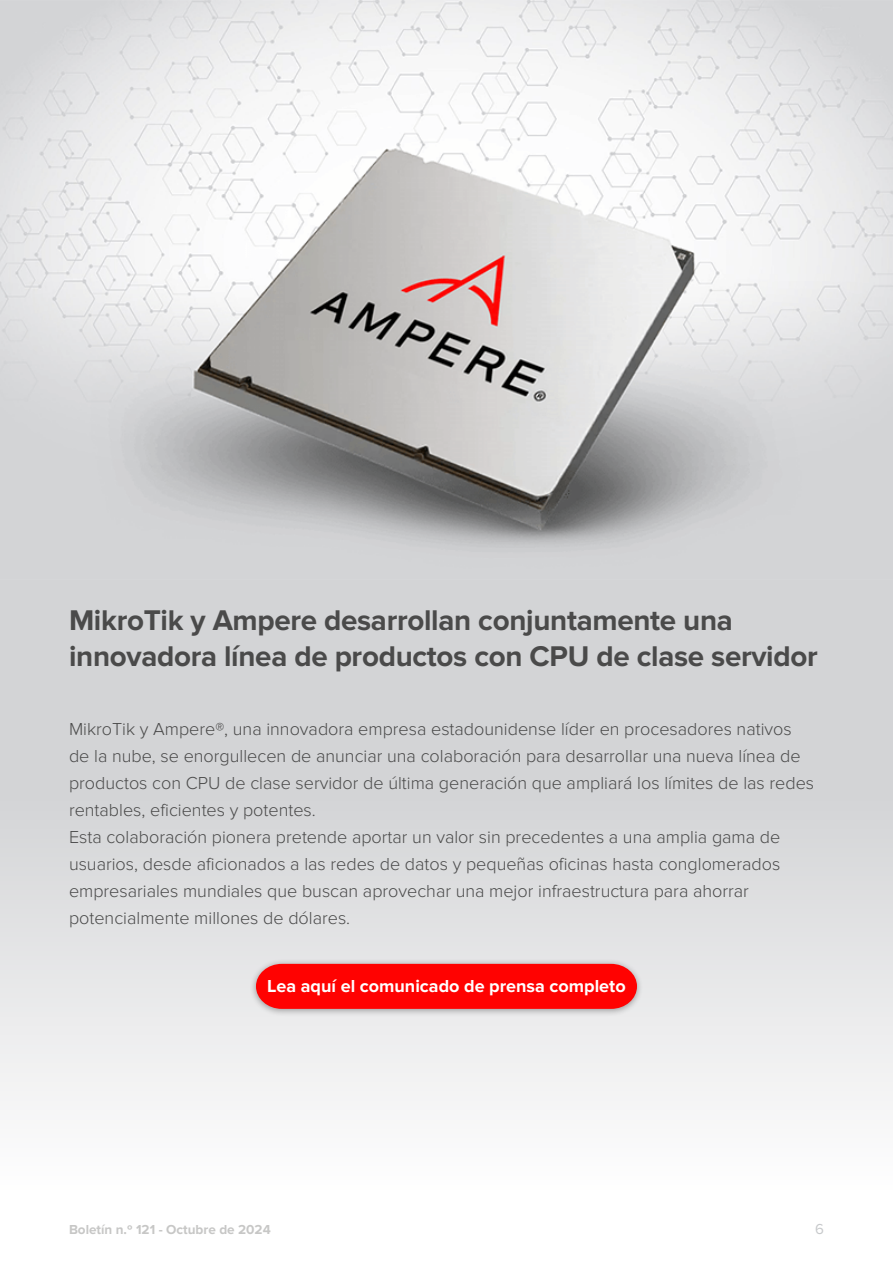
<style>
.page{position:relative;width:893px;height:1263px;background:#fff}
.page>*{position:absolute;margin:0;border:0;box-sizing:border-box;transform-origin:0 0}
.t1{font:700 29.55px/35.4px "Proxima Nova";letter-spacing:-.01em;color:#4a4a4a}
.t2{font:300 18px/27px "Proxima Nova";color:#4a4a4a}
.t3{font:700 18px "Proxima Nova";color:#fff}
.t4{font:15px "Proxima Nova";color:#c7c9cb}
.t5{font:700 13.5px "Proxima Nova";color:#c7c7c6}
</style>
<div class="page">
<div style="left:0;top:0;width:893px;height:1194px;background:#d3d4d6"></div>
<div style="left:0;top:912px;width:893px;height:282px;background:linear-gradient(to bottom,#e0e0e2,#fefeff)"></div>
<img style="left:0;top:1px;width:893px;height:547px">
<div style="left:250px;top:958px;width:393px;height:59px;background:#231f20;opacity:.4"></div>
<div style="left:256px;top:964px;width:381px;height:45px;background:#ff0201"></div>
<h1 class="t1" style="left:69px;top:603px;width:750px">MikroTik y Ampere desarrollan conjuntamente una innovadora línea de productos con CPU de clase servidor</h1>
<p class="t2" style="left:69px;top:716px;width:747px">MikroTik y Ampere®️, una innovadora empresa estadounidense líder en procesadores nativos de la nube, se enorgullecen de anunciar una colaboración para desarrollar una nueva línea de productos con CPU de clase servidor de última generación que ampliará los límites de las redes rentables, eficientes y potentes.<br>Esta colaboración pionera pretende aportar un valor sin precedentes a una amplia gama de usuarios, desde aficionados a las redes de datos y pequeñas oficinas hasta conglomerados empresariales mundiales que buscan aprovechar una mejor infraestructura para ahorrar potencialmente millones de dólares.</p>
<p class="t3" style="left:267px;top:975px;width:360px">Lea aquí el comunicado de prensa completo</p>
<p class="t5" style="left:69px;top:1221px;width:203px">Boletín n.º 121 - Octubre de 2024</p>
<p class="t4" style="left:815px;top:1221px;width:10px">6</p>
</div>
